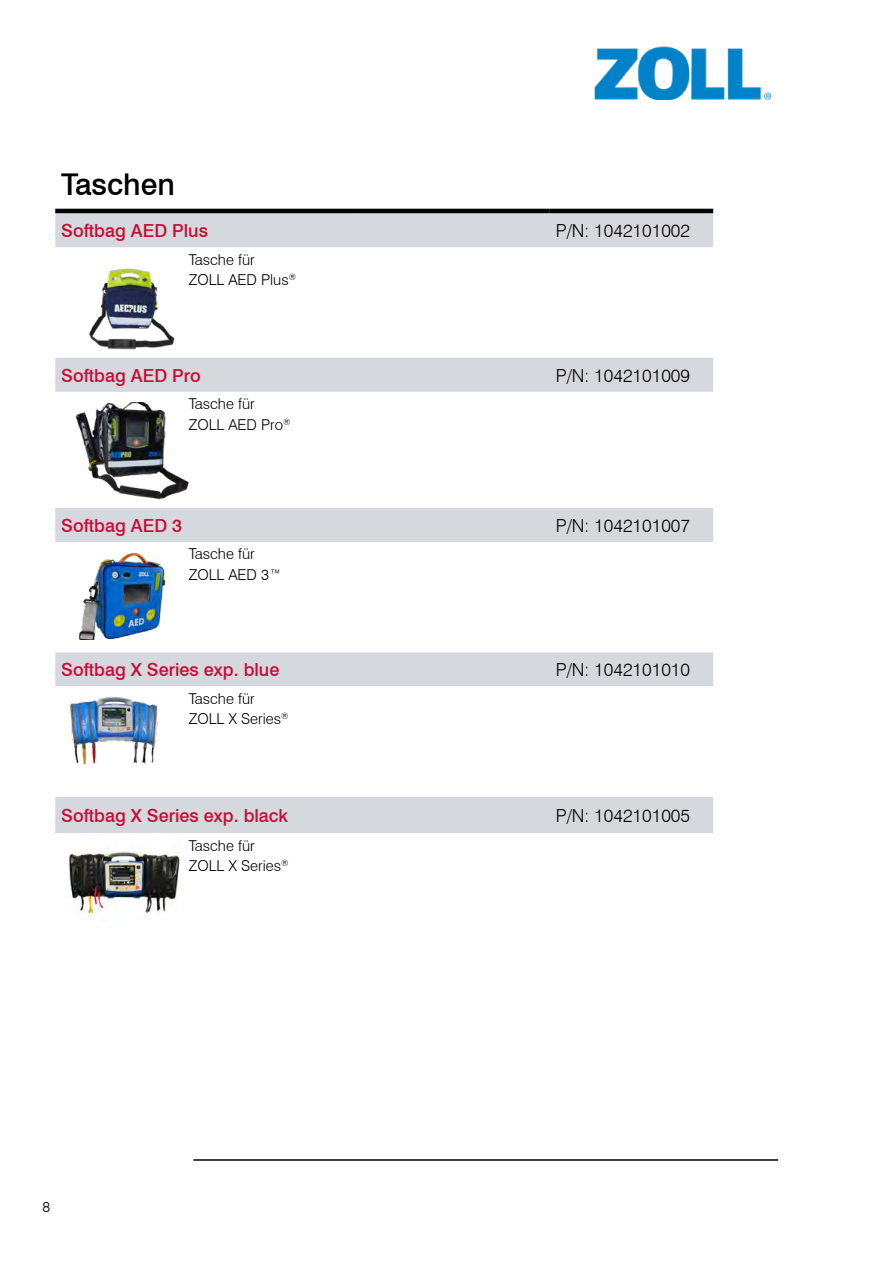
<style>
.page{position:relative;width:893px;height:1263px;background:#fff}
.page>*{position:absolute;margin:0;border:0;box-sizing:border-box;transform-origin:0 0}
.t1{font:500 30px "Swiss 721 BT";color:#000}
.t2{font:500 18px "Swiss 721 BT";color:#cc0935}
.t3{font:300 18px "Swiss 721 BT";color:#000}
.t4{font:300 15px/20.7px "Swiss 721 BT";color:#000}
.t5{font:300 14.55px "Swiss 721 BT";color:#000}
</style>
<div class="page">
<hr style="left:193px;top:1159px;width:585px;height:2px;background:#000">
<svg style="left:55px;top:213px;width:658px;height:620px"></svg>
<hr style="left:55px;top:209px;width:300px;height:4px;background:#000">
<hr style="left:355px;top:209px;width:195px;height:4px;background:#000">
<hr style="left:550px;top:209px;width:163px;height:4px;background:#000">
<img style="left:81px;top:265px;width:103px;height:90px">
<img style="left:70px;top:403px;width:119px;height:105px">
<img style="left:73px;top:545px;width:110px;height:95px">
<img style="left:67px;top:693px;width:117px;height:77px">
<img style="left:68px;top:848px;width:113px;height:68px">
<img style="left:594px;top:46px;width:178px;height:53px">
<h1 class="t1" style="left:61px;top:166px;width:115px">Taschen</h1>
<p class="t2" style="left:61px;top:220px;width:148px">Softbag AED Plus</p>
<p class="t3" style="left:556px;top:220px;width:136px">P/N: 1042101002</p>
<p class="t4" style="left:189px;top:249px;width:109px">Tasche für<br>ZOLL AED Plus<sup>®</sup></p>
<p class="t2" style="left:61px;top:364px;width:141px">Softbag AED Pro</p>
<p class="t3" style="left:556px;top:364px;width:136px">P/N: 1042101009</p>
<p class="t4" style="left:189px;top:393px;width:103px">Tasche für<br>ZOLL AED Pro<sup>®</sup></p>
<p class="t2" style="left:61px;top:514px;width:122px">Softbag AED 3</p>
<p class="t3" style="left:556px;top:514px;width:136px">P/N: 1042101007</p>
<p class="t4" style="left:189px;top:543px;width:94px">Tasche für<br>ZOLL AED 3™</p>
<p class="t2" style="left:61px;top:659px;width:220px">Softbag X Series exp. blue</p>
<p class="t3" style="left:556px;top:659px;width:136px">P/N: 1042101010</p>
<p class="t4" style="left:189px;top:688px;width:101px">Tasche für<br>ZOLL X Series<sup>®</sup></p>
<p class="t2" style="left:61px;top:804px;width:228px">Softbag X Series exp. black</p>
<p class="t3" style="left:556px;top:804px;width:136px">P/N: 1042101005</p>
<p class="t4" style="left:189px;top:835px;width:101px">Tasche für<br>ZOLL X Series<sup>®</sup></p>
<p class="t5" style="left:43px;top:1198px;width:9px">8</p>
</div>
